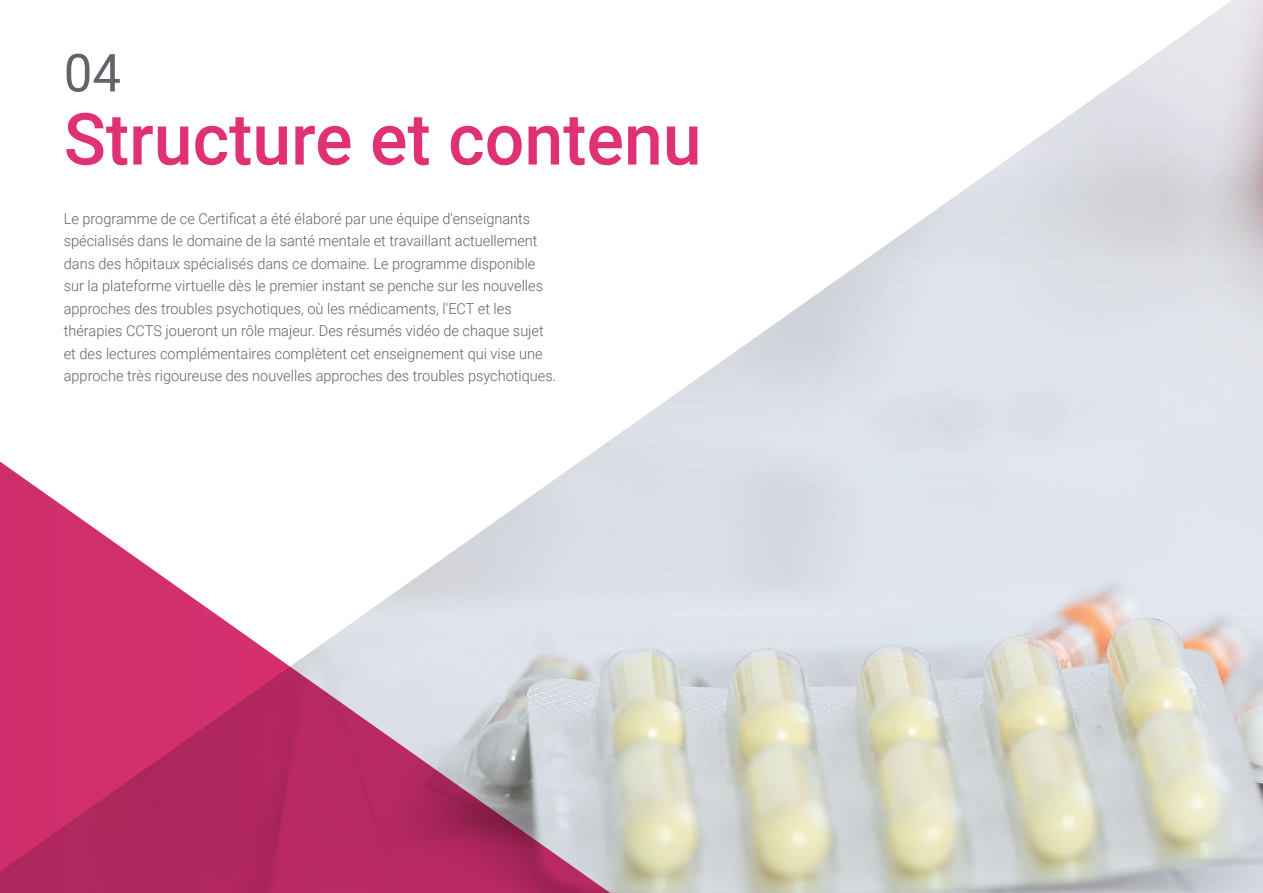
<style>
.page{position:relative;width:1263px;height:893px;background:#fff}
.page>*{position:absolute;margin:0;border:0;box-sizing:border-box;transform-origin:0 0}
.t1{font:500 72px "Roboto";color:#df3174}
.t2{font:52.5px "Roboto";color:#61646a}
.t3{font:300 15px/22.5px "Roboto";color:#61646a}
</style>
<div class="page">
<img style="left:602px;top:0;width:661px;height:893px">
<svg style="left:0;top:446px;width:640px;height:447px"></svg>
<h2 class="t2" style="left:64px;top:36px;width:59px">04</h2>
<h1 class="t1" style="left:64px;top:89px;width:639px">Structure et contenu</h1>
<p class="t3" style="left:64px;top:207px;width:494px">Le programme de ce Certificat a été élaboré par une équipe d'enseignants spécialisés dans le domaine de la santé mentale et travaillant actuellement dans des hôpitaux spécialisés dans ce domaine. Le programme disponible sur la plateforme virtuelle dès le premier instant se penche sur les nouvelles approches des troubles psychotiques, où les médicaments, l'ECT et les thérapies CCTS joueront un rôle majeur. Des résumés vidéo de chaque sujet et des lectures complémentaires complètent cet enseignement qui vise une approche très rigoureuse des nouvelles approches des troubles psychotiques.</p>
</div>
